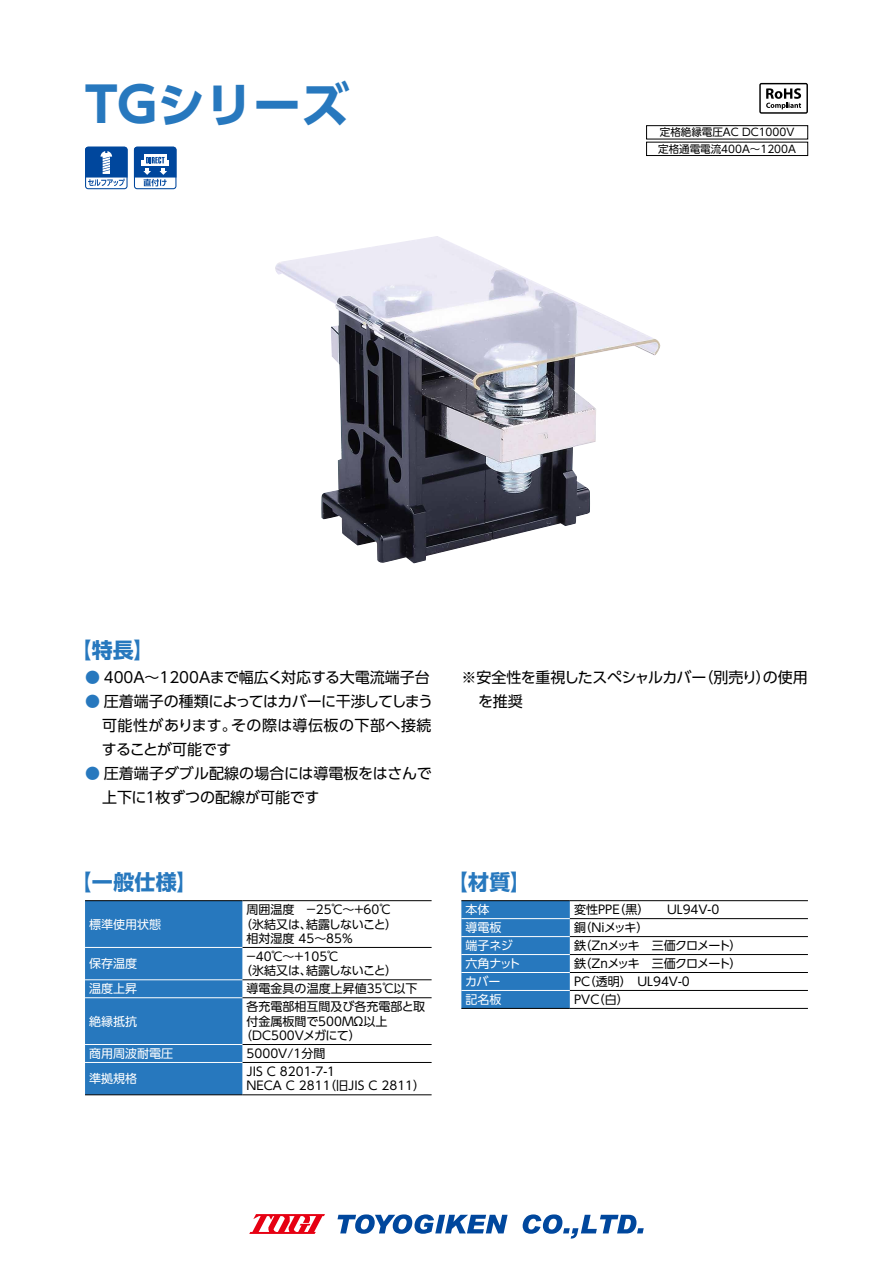
<style>
.page{position:relative;width:893px;height:1263px;background:#fff}
.page>*{position:absolute;margin:0;border:0;box-sizing:border-box;transform-origin:0 0}
.t1{font:700 48px "UD Shin Go Pro";color:#2778be}
.t2{font:700 21px "UD Shin Go Pro";letter-spacing:.005em;color:#2778be}
.t3{font:15px/24px "UD Shin Go Pro";color:#000;text-align:justify}
.t4{font:15px/24px "UD Shin Go Pro";letter-spacing:-.025em;color:#000}
.t5{font:12px/14.4px "UD Shin Go Pro";color:#000}
.t6{font:12px "UD Shin Go Pro";color:#fff}
.t7{font:12px "UD Shin Go Pro";letter-spacing:-.065em;color:#000}
.t8{font:10.5px/16.5px "UD Shin Go Pro";color:#000}
.s1{color:#2778be}
</style>
<div class="page">
<svg style="left:461px;top:901px;width:109px;height:107px;background:#2878bd"></svg>
<hr style="left:570px;top:918px;width:238px;height:1px;background:#000">
<hr style="left:570px;top:936px;width:238px;height:1px;background:#000">
<hr style="left:570px;top:954px;width:238px;height:1px;background:#000">
<hr style="left:570px;top:972px;width:238px;height:1px;background:#000">
<hr style="left:570px;top:990px;width:238px;height:1px;background:#000">
<hr style="left:461px;top:918px;width:109px;height:1px;background:#fff">
<hr style="left:461px;top:936px;width:109px;height:1px;background:#fff">
<hr style="left:461px;top:954px;width:109px;height:1px;background:#fff">
<hr style="left:461px;top:972px;width:109px;height:1px;background:#fff">
<hr style="left:461px;top:990px;width:109px;height:1px;background:#fff">
<hr style="left:461px;top:900px;width:109px;height:1px;background:#000">
<hr style="left:570px;top:900px;width:238px;height:1px;background:#000">
<hr style="left:461px;top:1008px;width:109px;height:1px;background:#000">
<hr style="left:570px;top:1008px;width:238px;height:1px;background:#000">
<div style="left:646px;top:125px;width:162px;height:14px;border:1px solid #000"></div>
<div style="left:646px;top:142px;width:162px;height:14px;border:1px solid #000"></div>
<div style="left:85px;top:901px;width:157px;height:193px;background:#2778be"></div>
<hr style="left:242px;top:900px;width:190px;height:1px;background:#000">
<hr style="left:242px;top:947px;width:190px;height:1px;background:#000">
<hr style="left:242px;top:979px;width:190px;height:1px;background:#000">
<hr style="left:242px;top:997px;width:190px;height:1px;background:#000">
<hr style="left:242px;top:1044px;width:190px;height:1px;background:#000">
<hr style="left:242px;top:1062px;width:190px;height:1px;background:#000">
<hr style="left:242px;top:1094px;width:190px;height:1px;background:#000">
<hr style="left:85px;top:947px;width:157px;height:1px;background:#fff">
<hr style="left:85px;top:979px;width:157px;height:1px;background:#fff">
<hr style="left:85px;top:997px;width:157px;height:1px;background:#fff">
<hr style="left:85px;top:1044px;width:157px;height:1px;background:#fff">
<hr style="left:85px;top:1062px;width:157px;height:1px;background:#fff">
<hr style="left:85px;top:900px;width:157px;height:1px;background:#000">
<hr style="left:85px;top:1094px;width:157px;height:1px;background:#000">
<img style="left:275px;top:236px;width:385px;height:327px">
<svg style="left:85px;top:147px;width:43px;height:42px"></svg>
<svg style="left:134px;top:147px;width:42px;height:42px"></svg>
<svg style="left:759px;top:83px;width:49px;height:31px"></svg>
<svg style="left:337px;top:1214px;width:171px;height:20px"></svg>
<svg style="left:523px;top:1214px;width:121px;height:24px"></svg>
<svg style="left:249px;top:1214px;width:76px;height:20px"></svg>
<h1 class="t1" style="left:85px;top:66px;width:265px">TGシリーズ</h1>
<p class="t8" style="left:658px;top:124px;width:139px">定格絶縁電圧AC DC1000V定格通電電流400A～1200A</p>
<h2 class="t2" style="left:71px;top:633px;width:85px">【特長】</h2>
<p class="t3" style="left:85px;top:665px;width:346px"><span class="s1">●</span> 400A～1200Aまで幅広く対応する大電流端子台</p>
<p class="t3" style="left:102px;top:689px;width:333px;text-indent:-17px"><span class="s1">●</span> 圧着端子の種類によってはカバーに干渉してしまう可能性があります。その際は導伝板の下部へ接続することが可能です</p>
<p class="t3" style="left:102px;top:761px;width:331px;text-indent:-17px"><span class="s1">●</span> 圧着端子ダブル配線の場合には導電板をはさんで上下に１枚ずつの配線が可能です</p>
<h2 class="t2" style="left:71px;top:865px;width:128px">【一般仕様】</h2>
<p class="t6" style="left:89px;top:914px;width:73px">標準使用状態</p>
<p class="t5" style="left:247px;top:902px;width:146px">周囲温度　－25℃～+60℃</p>
<p class="t5" style="left:240px;top:916px;width:158px">（氷結又は、結露しないこと）</p>
<p class="t5" style="left:247px;top:931px;width:108px">相対湿度 45～85％</p>
<p class="t6" style="left:89px;top:954px;width:49px">保存温度</p>
<p class="t5" style="left:240px;top:949px;width:158px;text-indent:5px">－40℃～+105℃<br>（氷結又は、結露しないこと）</p>
<p class="t6" style="left:89px;top:979px;width:49px">温度上昇</p>
<p class="t5" style="left:247px;top:981px;width:172px">導電金具の温度上昇値35℃以下</p>
<p class="t6" style="left:89px;top:1011px;width:49px">絶縁抵抗</p>
<p class="t5" style="left:247px;top:999px;width:180px">各充電部相互間及び各充電部と取</p>
<p class="t5" style="left:247px;top:1013px;width:142px">付金属板間で500MΩ以上</p>
<p class="t5" style="left:240px;top:1028px;width:122px">（DC500Vメガにて）</p>
<p class="t6" style="left:89px;top:1044px;width:85px">商用周波耐電圧</p>
<p class="t5" style="left:247px;top:1046px;width:80px">5000V/1分間</p>
<p class="t6" style="left:89px;top:1069px;width:49px">準拠規格</p>
<p class="t5" style="left:247px;top:1064px;width:180px">JIS C 8201-7-1<br>NECA C 2811（旧JIS C 2811）</p>
<p class="t4" style="left:478px;top:665px;width:331px;text-indent:-17px">※安全性を重視したスペシャルカバー（別売り）の使用を推奨</p>
<h2 class="t2" style="left:447px;top:865px;width:85px">【材質】</h2>
<p class="t6" style="left:466px;top:900px;width:25px">本体</p>
<p class="t5" style="left:574px;top:902px;width:147px">変性PPE（黒）　　UL94V-0</p>
<p class="t6" style="left:466px;top:918px;width:37px">導電板</p>
<p class="t5" style="left:574px;top:920px;width:76px">銅（Niメッキ）</p>
<p class="t6" style="left:466px;top:936px;width:49px">端子ネジ</p>
<p class="t7" style="left:574px;top:936px;width:169px">鉄（Znメッキ　三価クロメート）</p>
<p class="t6" style="left:466px;top:954px;width:57px">六角ナット</p>
<p class="t7" style="left:574px;top:954px;width:169px">鉄（Znメッキ　三価クロメート）</p>
<p class="t6" style="left:465px;top:972px;width:37px">カバー</p>
<p class="t5" style="left:574px;top:974px;width:117px">PC（透明）　UL94V-0</p>
<p class="t6" style="left:466px;top:990px;width:37px">記名板</p>
<p class="t5" style="left:574px;top:992px;width:56px">PVC（白）</p>
</div>
